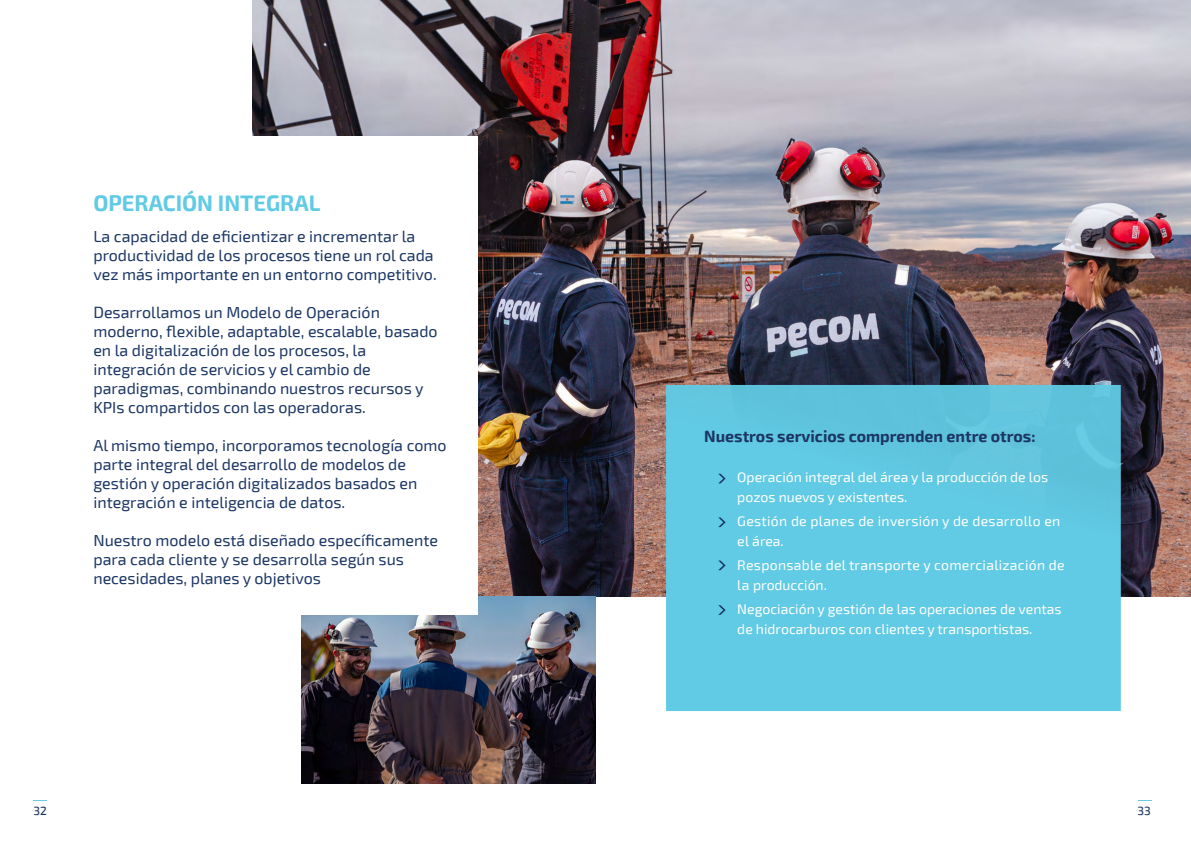
<style>
.page{position:relative;width:1191px;height:842px;background:#fff}
.page>*{position:absolute;margin:0;border:0;box-sizing:border-box;transform-origin:0 0}
.t1{font:700 22px "Exo 2";color:#61cae4}
.t2{font:16px/19px "Exo 2";color:#1c3664}
.t3{font:700 16px "Exo 2";color:#1c3664}
.t4{font:14px/20px "Exo 2";color:#fff}
.t5{font:14px/20px "Exo 2";letter-spacing:.02em;color:#fff}
.t6{font:500 12px "Exo 2";color:#1c3664}
</style>
<div class="page">
<svg style="left:33px;top:800px;width:14px;height:1px"></svg>
<svg style="left:1138px;top:800px;width:14px;height:1px"></svg>
<img style="left:253px;top:0;width:938px;height:597px">
<img style="left:302px;top:597px;width:293px;height:186px">
<div style="left:50px;top:136px;width:428px;height:478px;background:#fff"></div>
<svg style="left:666px;top:385px;width:454px;height:326px;background:#60c8e2"></svg>
<svg style="left:718px;top:474px;width:7px;height:9px"></svg>
<svg style="left:718px;top:517px;width:7px;height:10px"></svg>
<svg style="left:718px;top:605px;width:7px;height:10px"></svg>
<svg style="left:718px;top:560px;width:7px;height:10px"></svg>
<h1 class="t1" style="left:93px;top:186px;width:228px">OPERACIÓN INTEGRAL</h1>
<p class="t2" style="left:93px;top:227px;width:345px">La capacidad de eficientizar e incrementar la productividad de los procesos tiene un rol cada vez más importante en un entorno competitivo.</p>
<p class="t2" style="left:93px;top:303px;width:346px">Desarrollamos un Modelo de Operación moderno, flexible, adaptable, escalable, basado en la digitalización de los procesos, la integración de servicios y el cambio de paradigmas, combinando nuestros recursos y KPIs compartidos con las operadoras.</p>
<p class="t2" style="left:93px;top:436px;width:355px">Al mismo tiempo, incorporamos tecnología como parte integral del desarrollo de modelos de gestión y operación digitalizados basados en integración e inteligencia de datos.</p>
<p class="t2" style="left:93px;top:531px;width:346px">Nuestro modelo está diseñado específicamente para cada cliente y se desarrolla según sus necesidades, planes y objetivos</p>
<p class="t3" style="left:704px;top:424px;width:333px">Nuestros servicios comprenden entre otros:</p>
<p class="t4" style="left:737px;top:467px;width:312px">Operación integral del área y la producción de los pozos nuevos y existentes.</p>
<p class="t5" style="left:737px;top:511px;width:324px">Gestión de planes de inversión y de desarrollo en el área.</p>
<p class="t5" style="left:737px;top:555px;width:329px">Responsable del transporte y comercialización de la producción.</p>
<p class="t4" style="left:737px;top:599px;width:326px">Negociación y gestión de las operaciones de ventas de hidrocarburos con clientes y transportistas.</p>
<p class="t6" style="left:33px;top:803px;width:15px">32</p>
<p class="t6" style="left:1137px;top:803px;width:15px">33</p>
</div>
